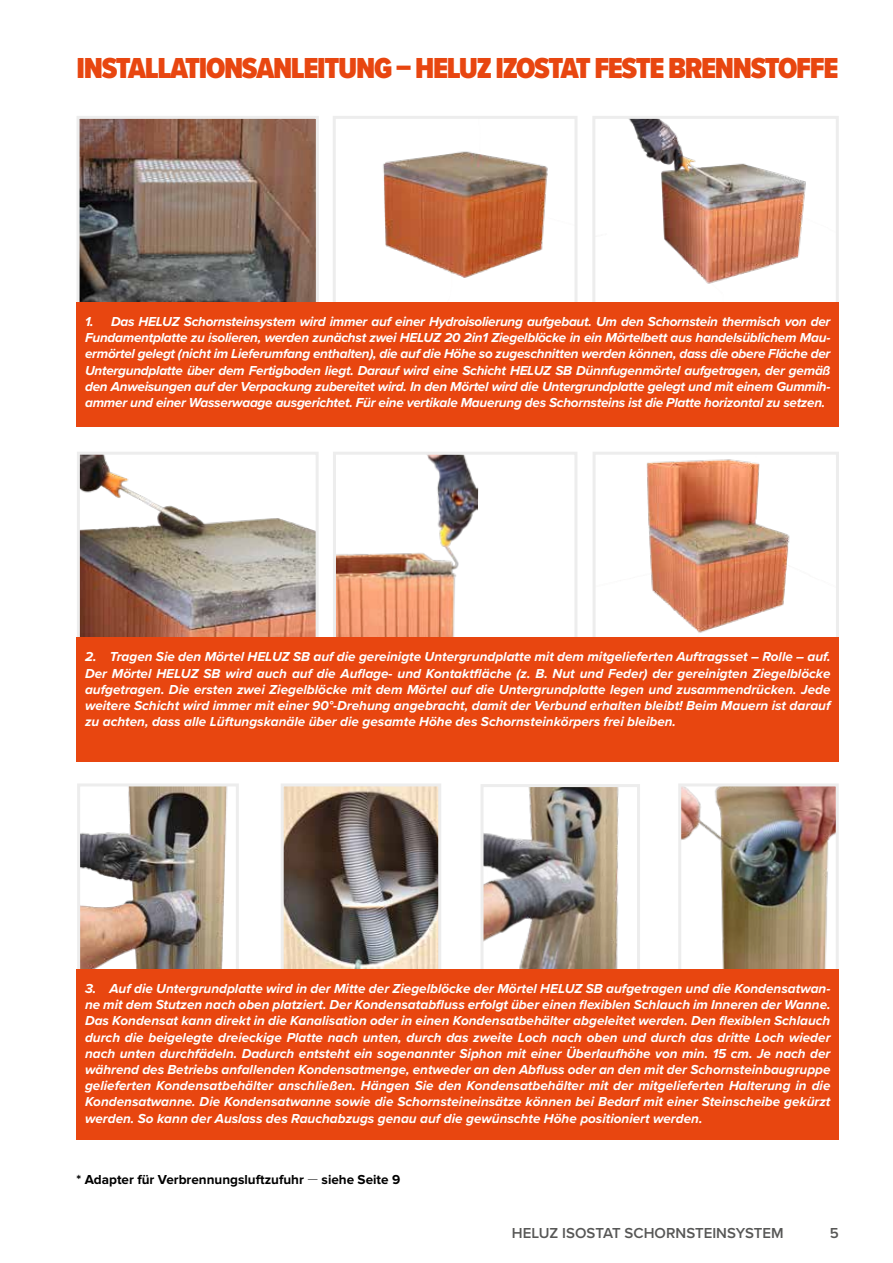
<style>
.page{position:relative;width:893px;height:1263px;background:#fff}
.page>*{position:absolute;margin:0;border:0;box-sizing:border-box;transform-origin:0 0}
.t1{font:900 30px "Proxima Nova Cond";letter-spacing:-.045em;color:#e84610}
.t2{font:600 15px "Proxima Nova";color:#575756}
.t3{font:italic 700 13.5px/16.2px "Proxima Nova";color:#fff;text-align:justify}
.t4{font:700 13.5px "Proxima Nova";color:#000}
.s1{font-family:"Proxima Nova T";font-weight:100;font-size:18px}
</style>
<div class="page">
<img style="left:81px;top:787px;width:147px;height:182px">
<div style="left:77px;top:783px;width:162px;height:190px;border:3px solid #ededed"></div>
<img style="left:484px;top:788px;width:135px;height:181px">
<div style="left:480px;top:784px;width:160px;height:192px;border:3px solid #ededed"></div>
<img style="left:81px;top:120px;width:234px;height:182px">
<div style="left:77px;top:116px;width:242px;height:190px;border:3px solid #ededed"></div>
<img style="left:383px;top:151px;width:165px;height:127px">
<div style="left:333px;top:116px;width:244px;height:190px;border:3px solid #ededed"></div>
<img style="left:629px;top:120px;width:177px;height:164px">
<div style="left:592px;top:116px;width:247px;height:190px;border:3px solid #ededed"></div>
<img style="left:337px;top:456px;width:141px;height:181px">
<div style="left:333px;top:452px;width:244px;height:189px;border:3px solid #ededed"></div>
<img style="left:646px;top:459px;width:144px;height:174px">
<div style="left:593px;top:452px;width:246px;height:189px;border:3px solid #ededed"></div>
<img style="left:81px;top:456px;width:234px;height:181px">
<div style="left:77px;top:452px;width:242px;height:189px;border:3px solid #ededed"></div>
<img style="left:682px;top:787px;width:153px;height:182px">
<div style="left:678px;top:783px;width:161px;height:190px;border:3px solid #ededed"></div>
<img style="left:285px;top:787px;width:152px;height:182px">
<div style="left:281px;top:783px;width:160px;height:190px;border:3px solid #ededed"></div>
<div style="left:77px;top:303px;width:762px;height:124px;background:#e84610"></div>
<div style="left:77px;top:638px;width:762px;height:124px;background:#e84610"></div>
<div style="left:77px;top:969px;width:762px;height:171px;background:#e84610"></div>
<h1 class="t1" style="left:77px;top:46px;width:763px">INSTALLATIONSANLEITUNG – HELUZ IZOSTAT FESTE BRENNSTOFFE</h1>
<p class="t3" style="left:85px;top:313px;width:747px">1. Das HELUZ Schornsteinsystem wird immer auf einer Hydroisolierung aufgebaut. Um den Schornstein thermisch von der Fundamentplatte zu isolieren, werden zunächst zwei HELUZ 20 2in1 Ziegelblöcke in ein Mörtelbett aus handelsüblichem Mau&shy;ermörtel gelegt (nicht im Lieferumfang enthalten), die auf die Höhe so zugeschnitten werden können, dass die obere Fläche der Untergundplatte über dem Fertigboden liegt. Darauf wird eine Schicht HELUZ SB Dünnfugenmörtel aufgetragen, der gemäß den Anweisungen auf der Verpackung zubereitet wird. In den Mörtel wird die Untergrundplatte gelegt und mit einem Gummih&shy;ammer und einer Wasserwaage ausgerichtet. Für eine vertikale Mauerung des Schornsteins ist die Platte horizontal zu setzen.</p>
<p class="t3" style="left:85px;top:648px;width:747px">2. Tragen Sie den Mörtel HELUZ SB auf die gereinigte Untergrundplatte mit dem mitgelieferten Auftragsset – Rolle – auf.<br>Der Mörtel HELUZ SB wird auch auf die Auflage- und Kontaktfläche (z. B. Nut und Feder) der gereinigten Ziegelblöcke aufgetragen. Die ersten zwei Ziegelblöcke mit dem Mörtel auf die Untergrundplatte legen und zusammendrücken. Jede weitere Schicht wird immer mit einer 90°-Drehung angebracht, damit der Verbund erhalten bleibt! Beim Mauern ist darauf zu achten, dass alle Lüftungskanäle über die gesamte Höhe des Schornsteinkörpers frei bleiben.</p>
<p class="t3" style="left:85px;top:980px;width:747px">3. Auf die Untergrundplatte wird in der Mitte der Ziegelblöcke der Mörtel HELUZ SB aufgetragen und die Kondensatwan&shy;ne mit dem Stutzen nach oben platziert. Der Kondensatabfluss erfolgt über einen flexiblen Schlauch im Inneren der Wanne.<br>Das Kondensat kann direkt in die Kanalisation oder in einen Kondensatbehälter abgeleitet werden. Den flexiblen Schlauch durch die beigelegte dreieckige Platte nach unten, durch das zweite Loch nach oben und durch das dritte Loch wieder nach unten durchfädeln. Dadurch entsteht ein sogenannter Siphon mit einer Überlaufhöhe von min. 15 cm. Je nach der während des Betriebs anfallenden Kondensatmenge, entweder an den Abfluss oder an den mit der Schornsteinbaugruppe gelieferten Kondensatbehälter anschließen. Hängen Sie den Kondensatbehälter mit der mitgelieferten Halterung in die Kondensatwanne. Die Kondensatwanne sowie die Schornsteineinsätze können bei Bedarf mit einer Steinscheibe gekürzt werden. So kann der Auslass des Rauchabzugs genau auf die gewünschte Höhe positioniert werden.</p>
<p class="t4" style="left:77px;top:1172px;width:325px">* Adapter für Verbrennungsluftzufuhr <span class="s1">–</span> siehe Seite 9</p>
<p class="t2" style="left:512px;top:1222px;width:273px">HELUZ ISOSTAT SCHORNSTEINSYSTEM</p>
<p class="t2" style="left:830px;top:1222px;width:10px">5</p>
</div>
